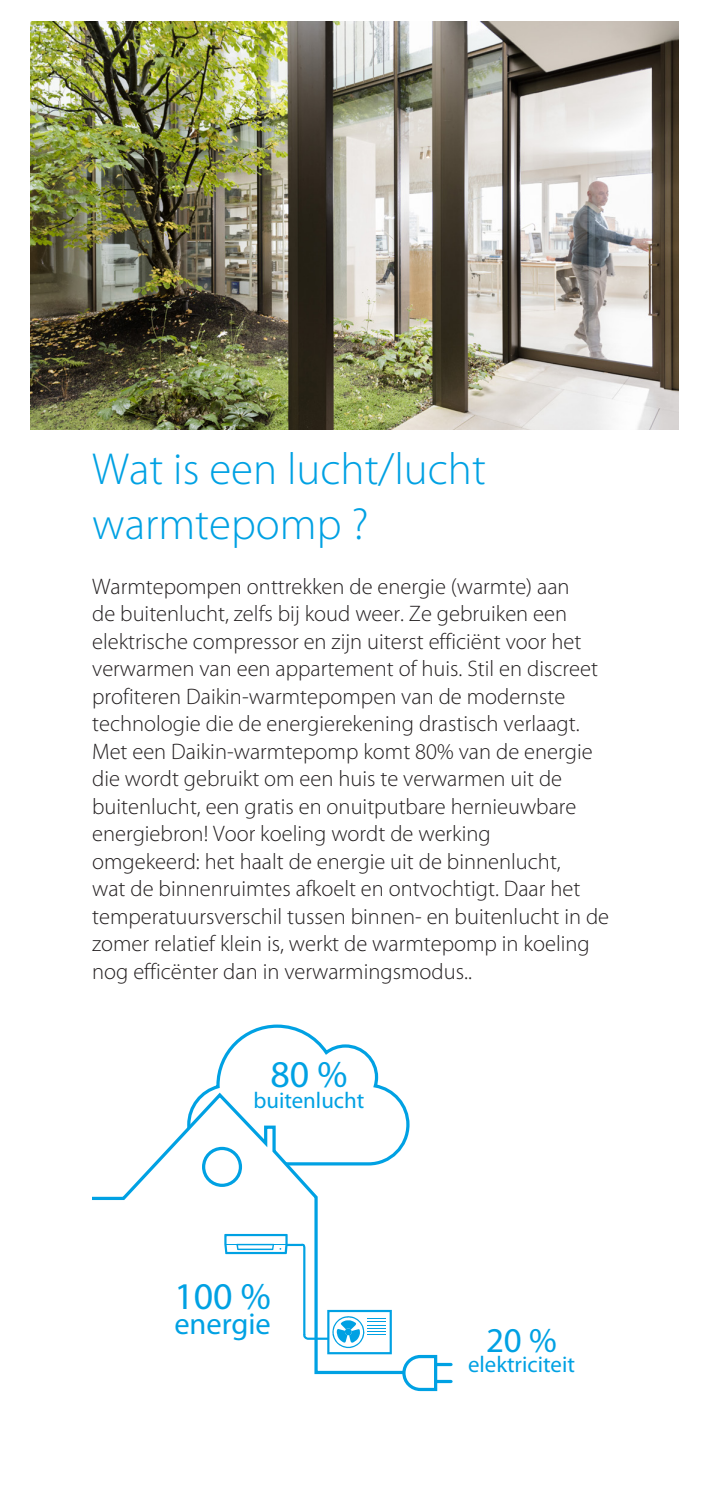
<style>
.page{position:relative;width:709px;height:1489px;background:#fff}
.page>*{position:absolute;margin:0;border:0;box-sizing:border-box;transform-origin:0 0}
.t1{font:300 45px/55px "Myriad Pro";color:#00a1e3}
.bullet_points{font:38px "Myriad Pro";color:#00a1e3}
.bullet_points-2{font:35px "Myriad Pro";color:#00a1e3}
.bullet_points-3{font:30.5px "Myriad Pro";color:#00a1e3}
.bullet_points-4{font:22.75px "Myriad Pro";color:#00a1e3}
.bullet_points-5{font:300 22.5px/27.5px "Myriad Pro";color:#231f20}
</style>
<div class="page">
<img style="left:30px;top:21px;width:649px;height:408px">
<hr style="left:429px;top:1362px;width:22px;height:3px;background:#00a1e3">
<hr style="left:429px;top:1379px;width:22px;height:3px;background:#00a1e3">
<svg style="left:206px;top:1024px;width:184px;height:66px"></svg>
<svg style="left:92px;top:1090px;width:318px;height:285px"></svg>
<div style="left:204px;top:1148px;width:36px;height:37px;background:#fff;border-radius:50%"></div>
<div style="left:202px;top:1146px;width:40px;height:40px;border:3px solid #00a1e3;border-radius:50%"></div>
<svg style="left:401px;top:1353px;width:38px;height:39px"></svg>
<img style="left:323px;top:1305px;width:70px;height:50px">
<svg style="left:224px;top:1233px;width:168px;height:121px"></svg>
<p class="t1" style="left:92px;top:440px;width:395px">Wat is een lucht/lucht warmtepomp ?</p>
<p class="bullet_points-5" style="left:92px;top:572px;width:518px">Warmtepompen onttrekken de energie (warmte) aan<br>de buitenlucht, zelfs bij koud weer. Ze gebruiken een elektrische compressor en zijn uiterst efficiënt voor het verwarmen van een appartement of huis. Stil en discreet profiteren Daikin-warmtepompen van de modernste technologie die de energierekening drastisch verlaagt.<br>Met een Daikin-warmtepomp komt 80% van de energie die wordt gebruikt om een huis te verwarmen uit de buitenlucht, een gratis en onuitputbare hernieuwbare energiebron! Voor koeling wordt de werking<br>omgekeerd: het haalt de energie uit de binnenlucht,<br>wat de binnenruimtes afkoelt en ontvochtigt. Daar het temperatuursverschil tussen binnen- en buitenlucht in de zomer relatief klein is, werkt de warmtepomp in koeling nog efficënter dan in verwarmingsmodus..</p>
<p class="bullet_points" style="left:270px;top:1050px;width:78px">80 %</p>
<p class="bullet_points-4" style="left:253px;top:1085px;width:112px">buitenlucht</p>
<p class="bullet_points" style="left:174px;top:1272px;width:98px">100 %</p>
<p class="bullet_points-3" style="left:174px;top:1304px;width:98px">energie</p>
<p class="bullet_points-2" style="left:486px;top:1318px;width:72px">20 %</p>
<p class="bullet_points-4" style="left:468px;top:1350px;width:108px">elektriciteit</p>
</div>
